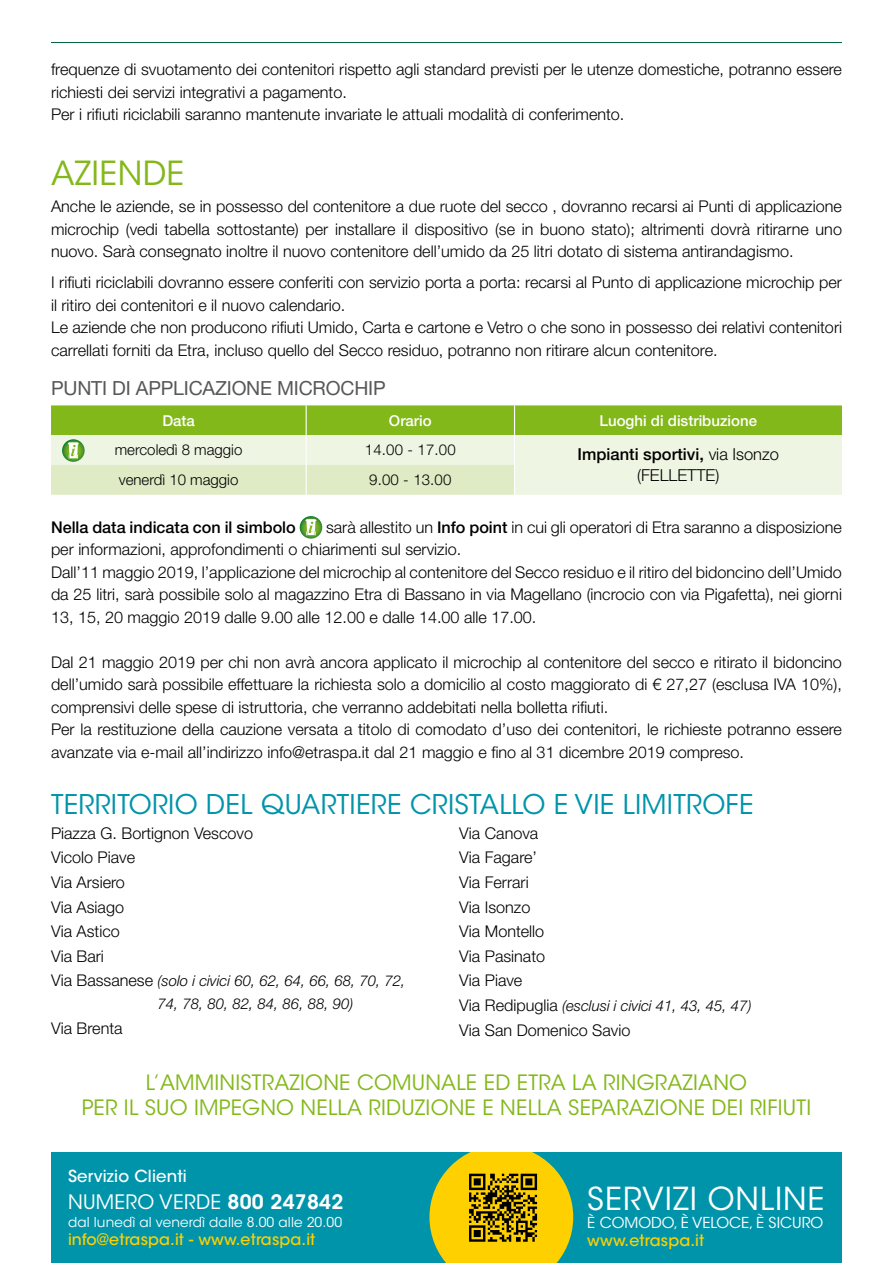
<style>
.page{position:relative;width:893px;height:1263px;background:#fff}
.page>*{position:absolute;margin:0;border:0;box-sizing:border-box;transform-origin:0 0}
.t1{font:33px "ITC Avant Garde Std";letter-spacing:.01em;color:#83b81a}
.t2{font:31.5px "ITC Avant Garde Std";letter-spacing:.03em;color:#fff}
.t3{font:27px "ITC Avant Garde Std";letter-spacing:.01em;color:#0094aa}
.t4{font:21px "ITC Avant Garde Std";letter-spacing:.01em;color:#83b81a}
.t5{font:19.8px "ITC Avant Garde Std";letter-spacing:.015em;color:#fff}
.t6{font:19.5px "Helvetica Neue LT Std";letter-spacing:-.01em;color:#58585a}
.t7{font:300 16.5px/21px "Helvetica Neue LT Std";color:#000;text-align:center}
.t8{font:500 16.5px "ITC Avant Garde Std";letter-spacing:.01em;color:#fff}
.t9{font:300 16.2px/22.5px "Helvetica Neue LT Std";color:#000}
.t10{font:500 16.2px "Helvetica Neue LT Std";color:#000}
.t11{font:500 15.75px "ITC Avant Garde Std";letter-spacing:.01em;color:#ffd000}
.t12{font:italic 300 15px/22.5px "Helvetica Neue LT Std";color:#000}
.t13{font:300 15px "Helvetica Neue LT Std";color:#000}
.t14{font:500 15px "Helvetica Neue LT Std";color:#fff}
.t15{font:15px "ITC Avant Garde Std";color:#fff}
.t16{font:13.5px "ITC Avant Garde Std";letter-spacing:.01em;color:#fff}
.s1{font-weight:500}
.s2{font-style:normal;font-size:16.2px}
.s3{font-weight:600}
</style>
<div class="page">
<div style="left:51px;top:1152px;width:791px;height:111px;background:#0094aa"></div>
<hr style="left:51px;top:42px;width:791px;height:1px;background:#00613e">
<svg style="left:429px;top:1152px;width:144px;height:111px"></svg>
<div style="left:51px;top:405px;width:791px;height:30px;background:#83b81a"></div>
<div style="left:51px;top:435px;width:791px;height:60px;background:#eff5e3"></div>
<div style="left:51px;top:465px;width:463px;height:30px;background:#dfebc4"></div>
<hr style="left:306px;top:405px;width:1px;height:30px;background:#fff">
<hr style="left:514px;top:405px;width:1px;height:30px;background:#fff">
<hr style="left:306px;top:435px;width:1px;height:30px;background:#fff">
<hr style="left:514px;top:435px;width:1px;height:30px;background:#fff">
<hr style="left:306px;top:465px;width:1px;height:30px;background:#fff">
<hr style="left:514px;top:465px;width:1px;height:30px;background:#fff">
<svg style="left:300px;top:516px;width:22px;height:23px"></svg>
<svg style="left:306px;top:519px;width:10px;height:16px"></svg>
<svg style="left:62px;top:439px;width:23px;height:23px"></svg>
<svg style="left:68px;top:442px;width:11px;height:17px"></svg>
<p class="t9" style="left:51px;top:58px;width:792px">frequenze di svuotamento dei contenitori rispetto agli standard previsti per le utenze domestiche, potranno essere richiesti dei servizi integrativi a pagamento.<br>Per i rifiuti riciclabili saranno mantenute invariate le attuali modalità di conferimento.</p>
<h1 class="t1" style="left:51px;top:153px;width:112px">AZIENDE</h1>
<p class="t9" style="left:51px;top:195px;width:792px;text-align:justify">Anche le aziende, se in possesso del contenitore a due ruote del secco , dovranno recarsi ai Punti di applicazione microchip (vedi tabella sottostante) per installare il dispositivo (se in buono stato); altrimenti dovrà ritirarne uno nuovo. Sarà consegnato inoltre il nuovo contenitore dell’umido da 25 litri dotato di sistema antirandagismo.</p>
<p class="t9" style="left:51px;top:271px;width:792px">I rifiuti riciclabili dovranno essere conferiti con servizio porta a porta: recarsi al Punto di applicazione microchip per il ritiro dei contenitori e il nuovo calendario.<br>Le aziende che non producono rifiuti Umido, Carta e cartone e Vetro o che sono in possesso dei relativi contenitori carrellati forniti da Etra, incluso quello del Secco residuo, potranno non ritirare alcun contenitore.</p>
<p class="t6" style="left:51px;top:377px;width:326px">PUNTI DI APPLICAZIONE MICROCHIP</p>
<p class="t14" style="left:162px;top:411px;width:34px">Data</p>
<p class="t14" style="left:389px;top:411px;width:44px">Orario</p>
<p class="t14" style="left:599px;top:411px;width:159px">Luoghi di distribuzione</p>
<p class="t13" style="left:115px;top:441px;width:129px">mercoledì 8 maggio</p>
<p class="t13" style="left:365px;top:441px;width:92px">14.00 - 17.00</p>
<p class="t7" style="left:577px;top:444px;width:203px"><span class="s1">Impianti sportivi,</span> via Isonzo (FELLETTE)</p>
<p class="t13" style="left:119px;top:471px;width:121px">venerdì 10 maggio</p>
<p class="t13" style="left:369px;top:471px;width:84px">9.00 - 13.00</p>
<p class="t10" style="left:51px;top:517px;width:246px">Nella data indicata con il simbolo</p>
<p class="t9" style="left:51px;top:515px;width:792px;text-indent:275px">sarà allestito un <span class="s1">Info point</span> in cui gli operatori di Etra saranno a disposizione per informazioni, approfondimenti o chiarimenti sul servizio.<br>Dall’11 maggio 2019, l’applicazione del microchip al contenitore del Secco residuo e il ritiro del bidoncino dell’Umido da 25 litri, sarà possibile solo al magazzino Etra di Bassano in via Magellano (incrocio con via Pigafetta), nei giorni 13, 15, 20 maggio 2019 dalle 9.00 alle 12.00 e dalle 14.00 alle 17.00.</p>
<p class="t9" style="left:51px;top:650px;width:792px">Dal 21 maggio 2019 per chi non avrà ancora applicato il microchip al contenitore del secco e ritirato il bidoncino dell’umido sarà possibile effettuare la richiesta solo a domicilio al costo maggiorato di € 27,27 (esclusa IVA 10%), comprensivi delle spese di istruttoria, che verranno addebitati nella bolletta rifiuti.<br>Per la restituzione della cauzione versata a titolo di comodato d’uso dei contenitori, le richieste potranno essere avanzate via e-mail all’indirizzo info@etraspa.it dal 21 maggio e fino al 31 dicembre 2019 compreso.</p>
<h3 class="t3" style="left:51px;top:788px;width:321px">TERRITORIO DE L QUARTIERE</h3>
<h3 class="t3" style="left:410px;top:788px;width:342px">CRISTALLO E VIE LIMITROFE</h3>
<p class="t9" style="left:51px;top:820px;width:203px;line-height:24.6px">Piazza G. Bortignon Vescovo<br>Vicolo Piave<br>Via Arsiero<br>Via Asiago<br>Via Astico<br>Via Bari</p>
<p class="t12" style="left:158px;top:970px;width:249px;text-indent:-107px"><span class="s2">Via Bassanese</span> (solo i civici 60, 62, 64, 66, 68, 70, 72,<br>74, 78, 80, 82, 84, 86, 88, 90)</p>
<p class="t9" style="left:51px;top:1016px;width:73px">Via Brenta</p>
<p class="t9" style="left:459px;top:820px;width:87px;line-height:24.6px">Via Canova<br>Via Fagare’<br>Via Ferrari<br>Via Isonzo<br>Via Montello<br>Via Pasinato<br>Via Piave</p>
<p class="t12" style="left:459px;top:994px;width:294px"><span class="s2">Via Redipuglia</span> (esclusi i civici 41, 43, 45, 47)</p>
<p class="t9" style="left:459px;top:1018px;width:173px">Via San Domenico Savio</p>
<p class="t4" style="left:146px;top:1069px;width:43px">L’AMMINIST</p>
<p class="t4" style="left:262px;top:1069px;width:27px">RAZION</p>
<p class="t4" style="left:339px;top:1069px;width:37px">E COM</p>
<p class="t4" style="left:412px;top:1069px;width:28px">UNAL</p>
<p class="t4" style="left:466px;top:1069px;width:216px">E ED ETRA LA RIN GRAZIANO</p>
<p class="t4" style="left:82px;top:1095px;width:258px">PER IL SUO IMPEGNO NELLA</p>
<p class="t4" style="left:369px;top:1095px;width:60px">RIDUZION</p>
<p class="t4" style="left:465px;top:1095px;width:75px">E E NELLA</p>
<p class="t4" style="left:568px;top:1095px;width:75px">SEPARAZION</p>
<p class="t4" style="left:694px;top:1095px;width:111px">E DEI RIFI UTI</p>
<p class="t8" style="left:68px;top:1165px;width:120px">Servizio Clienti</p>
<p class="t5" style="left:68px;top:1190px;width:277px">NUMERO VERDE <span class="s3">800 247842</span></p>
<p class="t16" style="left:68px;top:1214px;width:276px">DAL LUNEDÌ AL VENERDÌ DALLE 8.00 ALLE 20.00</p>
<p class="t11" style="left:68px;top:1230px;width:249px">info@etraspa.it - www.etraspa.it</p>
<h2 class="t2" style="left:587px;top:1179px;width:239px">SERVIZI ONLINE</h2>
<p class="t15" style="left:587px;top:1213px;width:238px">È COMODO, È VELOCE, È SICURO</p>
<p class="t11" style="left:587px;top:1230px;width:119px">www.etraspa.it</p>
</div>
